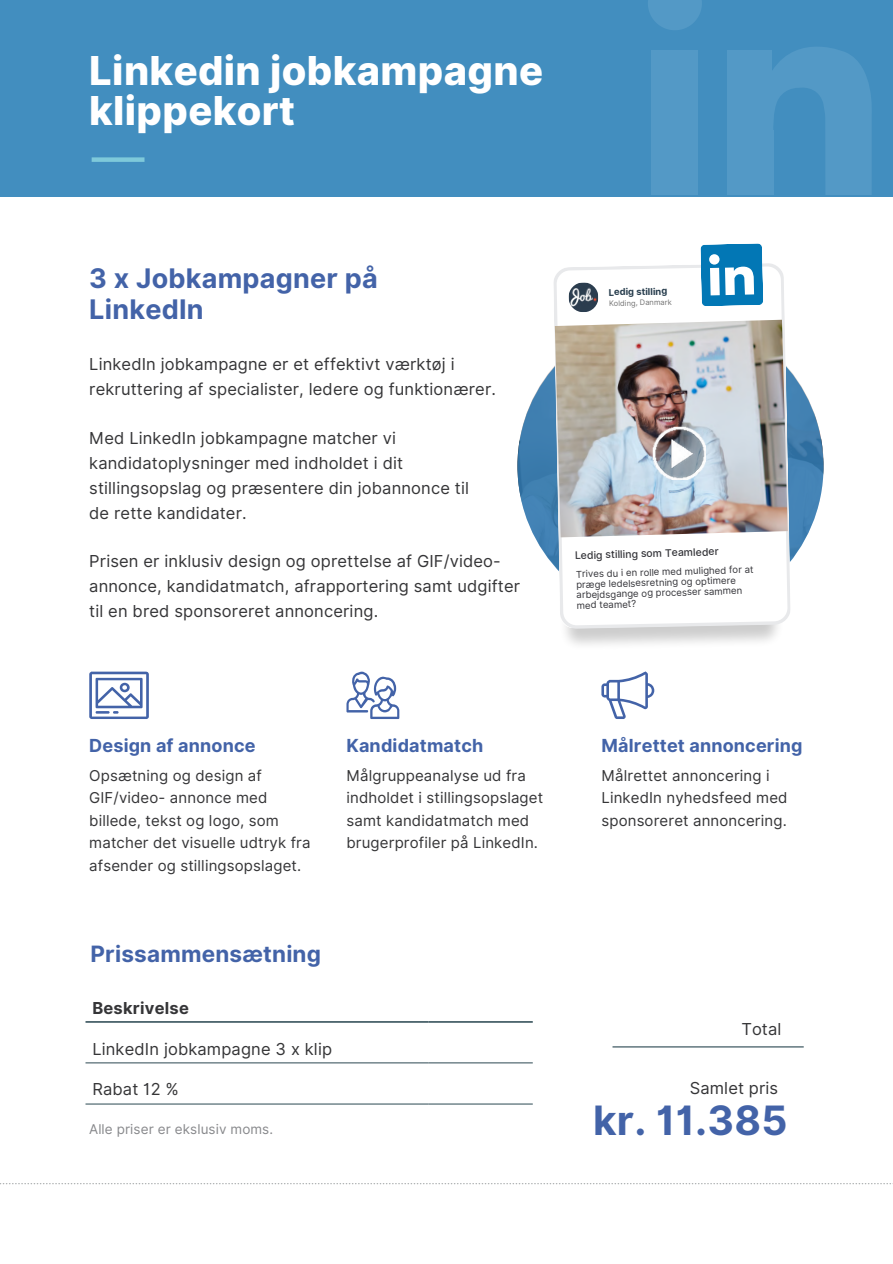
<style>
.page{position:relative;width:893px;height:1264px;background:#fff}
.page>*{position:absolute;margin:0;border:0;box-sizing:border-box;transform-origin:0 0}
.t1{font:700 40.5px "Inter";letter-spacing:.005em;color:#4363a8}
.t2{font:800 39.9px/40.5px "Inter";letter-spacing:.01em;color:#fff}
.t3{font:700 27px/31.5px "Inter";letter-spacing:.01em;color:#4363a8}
.t4{font:700 22.5px "Inter";letter-spacing:.01em;color:#4363a8}
.t5{font:700 18px "Inter";letter-spacing:.01em;color:#4363a8}
.t6{font:16.5px/24.8px "Inter";letter-spacing:.01em;color:#353537}
.t7{font:700 16.5px "Inter";letter-spacing:.015em;color:#353537}
.t8{font:15px/22.5px "Inter";letter-spacing:.01em;color:#353537}
.t9{font:13.5px "Inter";letter-spacing:.005em;color:#88898c}
.t10{font:500 10.5px "Inter";color:#343439}
.t11{font:9.6px/10.4px "Inter";color:#343439}
.t12{font:700 9.45px "Inter";color:#283e4e}
.t13{font:7.5px "Inter";color:#737373}
</style>
<div class="page">
<svg style="left:89px;top:671px;width:60px;height:48px"></svg>
<svg style="left:346px;top:671px;width:53px;height:48px"></svg>
<div style="left:0;top:0;width:892px;height:196px;background:#428ebf"></div>
<svg style="left:517px;top:313px;width:306px;height:306px;background:#417fb0"></svg>
<svg style="left:553px;top:263px;width:237px;height:366px"></svg>
<img style="left:554px;top:320px;width:233px;height:217px">
<img style="left:568px;top:282px;width:30px;height:30px">
<svg style="left:700px;top:243px;width:63px;height:63px"></svg>
<svg style="left:601px;top:671px;width:53px;height:48px"></svg>
<img style="left:652px;top:426px;width:53px;height:53px">
<div style="left:92px;top:157px;width:52px;height:5px;background:#7ec9da"></div>
<svg style="left:648px;top:0;width:53px;height:30px"></svg>
<div style="left:651px;top:50px;width:47px;height:144px;background:#5399c6"></div>
<div style="left:727px;top:50px;width:44px;height:144px;background:#5399c6"></div>
<svg style="left:771px;top:47px;width:101px;height:147px"></svg>
<hr style="left:85px;top:1021px;width:343px;height:1px;background:#2b4852">
<hr style="left:428px;top:1021px;width:104px;height:1px;background:#2b4852">
<hr style="left:85px;top:1062px;width:343px;height:1px;background:#2b4852">
<hr style="left:428px;top:1062px;width:104px;height:1px;background:#2b4852">
<hr style="left:85px;top:1103px;width:343px;height:1px;background:#2b4852">
<hr style="left:428px;top:1103px;width:104px;height:1px;background:#2b4852">
<svg style="left:0;top:1183px;width:891px;height:1px"></svg>
<hr style="left:612px;top:1046px;width:191px;height:1px;background:#2b4852">
<p class="t2" style="left:89px;top:50px;width:455px">Linkedin jobkampagne klippekort</p>
<p class="t3" style="left:89px;top:262px;width:290px">3 x Jobkampagner på<br>LinkedIn</p>
<p class="t6" style="left:89px;top:352px;width:408px">LinkedIn jobkampagne er et effektivt værktøj i rekruttering af specialister, ledere og funktionærer.</p>
<p class="t6" style="left:89px;top:426px;width:315px">Med LinkedIn jobkampagne matcher vi kandidatoplysninger med indholdet i dit</p>
<p class="t6" style="left:89px;top:475px;width:381px">stillingsopslag og præsentere din jobannonce til</p>
<p class="t6" style="left:89px;top:500px;width:159px">de rette kandidater.</p>
<p class="t6" style="left:89px;top:548px;width:432px">Prisen er inklusiv design og oprettelse af GIF/video&shy;annonce, kandidatmatch, afrapportering samt udgifter til en bred sponsoreret annoncering.</p>
<p class="t12" style="left:608px;top:286px;width:60px;rotate:-1deg">Ledig stilling</p>
<p class="t13" style="left:609px;top:299px;width:64px;rotate:-1deg">Kolding, Danmark</p>
<p class="t10" style="left:574px;top:549px;width:145px;rotate:-2deg">Ledig stilling som Teamleder</p>
<p class="t11" style="left:575px;top:569px;width:179px;rotate:-2deg">Trives du i en rolle med mulighed for at præge ledelsesretning og optimere arbejdsgange og processer sammen med teamet?</p>
<p class="t5" style="left:89px;top:735px;width:168px">Design af annonce</p>
<p class="t5" style="left:346px;top:735px;width:138px">Kandidatmatch</p>
<p class="t5" style="left:601px;top:735px;width:203px">Målrettet annoncering</p>
<p class="t8" style="left:89px;top:764px;width:223px">Opsætning og design af<br>GIF/video- annonce med billede, tekst og logo, som matcher det visuelle udtryk fra afsender og stillingsopslaget.</p>
<p class="t8" style="left:346px;top:764px;width:181px">Målgruppeanalyse ud fra</p>
<p class="t8" style="left:346px;top:786px;width:198px">indholdet i stillingsopslaget samt kandidatmatch med brugerprofiler på LinkedIn.</p>
<p class="t4" style="left:90px;top:940px;width:232px">Prissammensætning</p>
<p class="t7" style="left:92px;top:998px;width:98px">Beskrivelse</p>
<p class="t6" style="left:92px;top:1036px;width:241px">LinkedIn jobkampagne 3 x klip</p>
<p class="t6" style="left:92px;top:1077px;width:88px">Rabat 12 %</p>
<p class="t9" style="left:89px;top:1121px;width:185px">Alle priser er ekslusiv moms.</p>
<p class="t8" style="left:601px;top:764px;width:188px">Målrettet annoncering i<br>LinkedIn nyhedsfeed med sponsoreret annoncering.</p>
<p class="t6" style="left:741px;top:1017px;width:41px">Total</p>
<p class="t6" style="left:689px;top:1075px;width:90px">Samlet pris</p>
<p class="t1" style="left:593px;top:1095px;width:196px">kr. 11.385</p>
</div>
